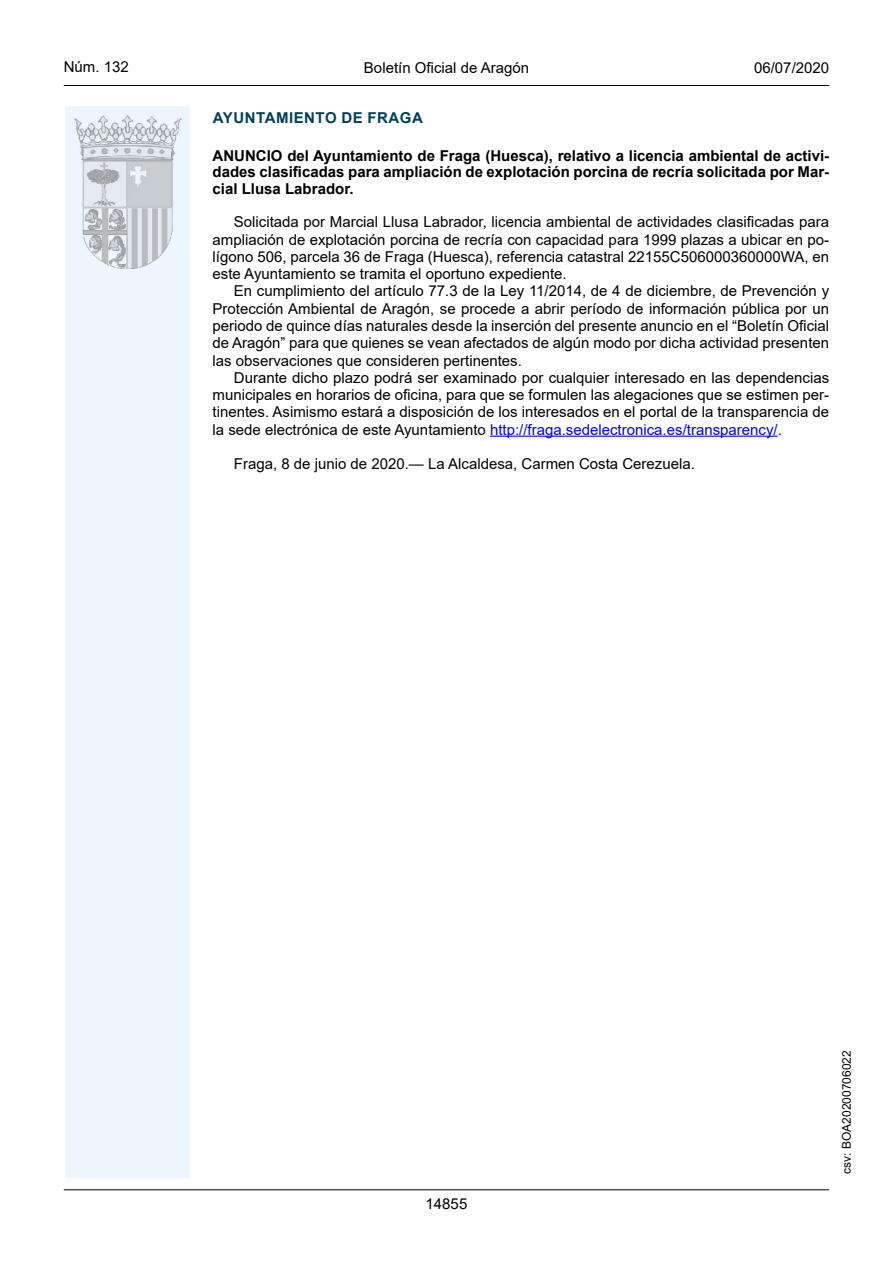
<style>
.page{position:relative;width:893px;height:1263px;background:#fff}
.page>*{position:absolute;margin:0;border:0;box-sizing:border-box;transform-origin:0 0}
.inicio_de_parrafo{font:15px/17.2px "Arial";color:#000;text-align:justify}
.Titulo_text{font:15px/16.5px "Arial Bold MT2";color:#000;text-align:justify}
.t1{font:15px "Arial MT2";color:#000}
.emisor_text{font:15px "Arial Bold MT2";letter-spacing:.035em;color:#003f58}
.t2{font:12px "Arial MT2";color:#000}
.s1{font-family:"Arial";font-weight:700}
.s2{color:#0000fa}
.s3{font-family:"Arial MT2"}
</style>
<div class="page">
<div style="left:65px;top:106px;width:125px;height:1072px;background:#edf6fe"></div>
<img style="left:75px;top:115px;width:106px;height:153px">
<hr style="left:64px;top:85px;width:765px;height:1px;background:#000">
<hr style="left:64px;top:1189px;width:765px;height:1px;background:#000">
<hr style="left:490px;top:436px;width:288px;height:1px;background:#0000fa">
<p class="t1" style="left:64px;top:57px;width:67px">Núm. 132</p>
<p class="inicio_de_parrafo" style="left:364px;top:59px;width:167px">Boletín Oficial de Aragón</p>
<p class="t1" style="left:754px;top:57px;width:77px">06/07/2020</p>
<h4 class="emisor_text" style="left:213px;top:107px;width:212px">AYUNTAMIENTO DE FRAGA</h4>
<h5 class="Titulo_text" style="left:213px;top:147px;width:618px">ANUNCIO del Ayuntamiento de Fraga (Huesca), relativo a licencia ambiental de activi&shy;<span class="s1">dades clasificadas para ampliación de explotación porcina de recría solicitada por Mar&shy;</span>cial Llusa Labrador.</h5>
<p class="inicio_de_parrafo" style="left:213px;top:213px;width:618px;text-indent:21px">Solicitada por Marcial Llusa Labrador, licencia ambiental de actividades clasificadas para ampliación de explotación porcina de recría con capacidad para 1999 plazas a ubicar en po&shy;lígono 506, parcela 36 de Fraga (Huesca), referencia catastral 22155C506000360000WA, en este Ayuntamiento se tramita el oportuno expediente.</p>
<p class="inicio_de_parrafo" style="left:213px;top:282px;width:618px;text-indent:21px">En cumplimiento del artículo 77.3 de la Ley 11/2014, de 4 de diciembre, de Prevención y Protección Ambiental de Aragón, se procede a abrir período de información pública por un periodo de quince días naturales desde la inserción del presente anuncio en el “Boletín Oficial de Aragón” para que quienes se vean afectados de algún modo por dicha actividad presenten las observaciones que consideren pertinentes.</p>
<p class="inicio_de_parrafo" style="left:213px;top:369px;width:618px;text-indent:21px">Durante dicho plazo podrá ser examinado por cualquier interesado en las dependencias municipales en horarios de oficina, para que se formulen las alegaciones que se estimen per&shy;tinentes. Asimismo estará a disposición de los interesados en el portal de la transparencia de la sede electrónica de este Ayuntamiento <span class="s2">http://fraga.sedelectronica.es/transparency/</span><span class="s3">.</span></p>
<p class="inicio_de_parrafo" style="left:234px;top:455px;width:463px">Fraga, 8 de junio de 2020.— La Alcaldesa, Carmen Costa Cerezuela.</p>
<p class="t1" style="left:426px;top:1193px;width:43px">14855</p>
<p class="t2" style="left:838px;top:1174px;width:125px;rotate:-90deg">csv: BOA20200706022</p>
</div>
